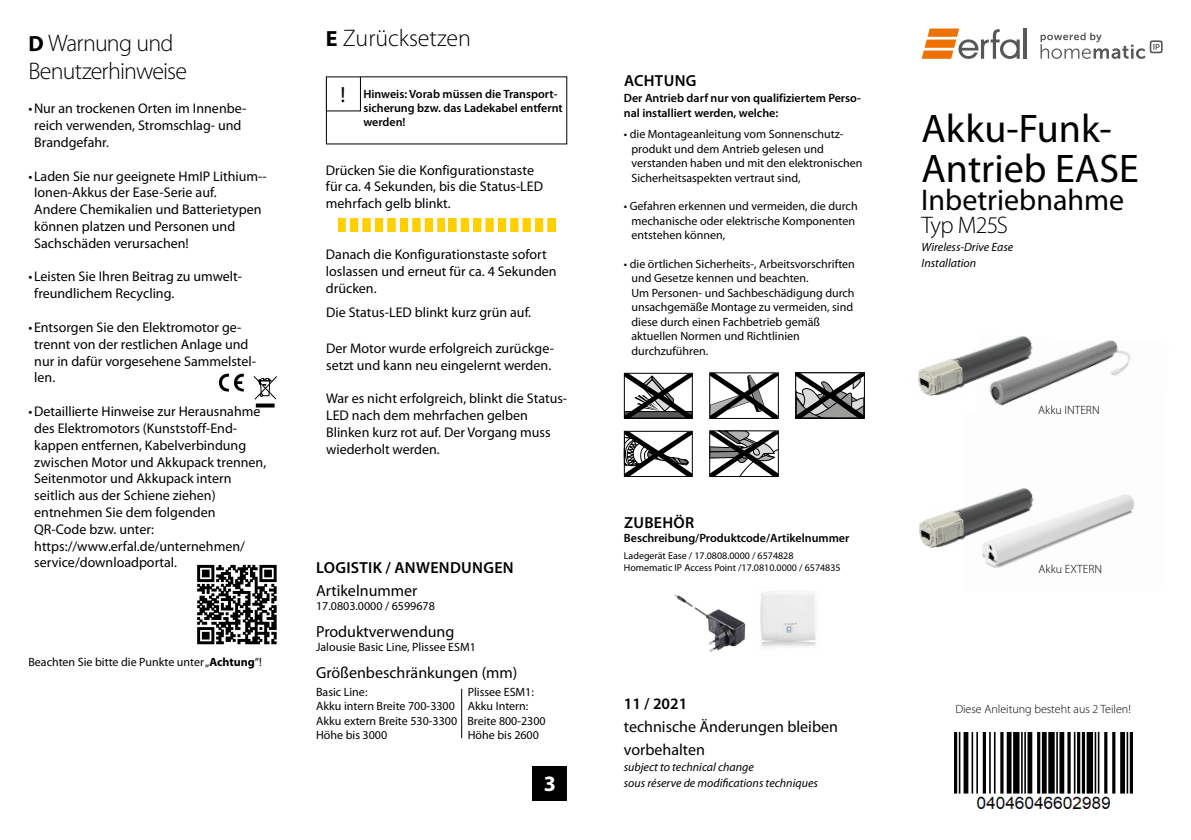
<style>
.page{position:relative;width:1191px;height:840px;background:#fff}
.page>*{position:absolute;margin:0;border:0;box-sizing:border-box;transform-origin:0 0}
.t1{font:40px/40px "Myriad Pro";color:#000}
.t2{font:30px "Myriad Pro";color:#000}
.t3{font:300 24px/28px "Myriad Pro";letter-spacing:-.03em;color:#000}
.t4{font:300 24px "Myriad Pro";color:#000}
.t5{font:700 22px "Myriad Pro";color:#fff}
.t6{font:16px/22.6px "Myriad Pro";color:#000}
.t7{font:600 16px "Myriad Pro";letter-spacing:.02em;color:#000}
.t8{font:14px/16.8px "Myriad Pro";color:#000}
.t9{font:12px/14.4px "Myriad Pro";color:#000}
.t10{font:600 12px/14.4px "Myriad Pro";color:#000}
.t11{font:italic 12px/16px "Myriad Pro";color:#000}
.t12{font:300 12px "Myriad Pro";color:#000}
.t13{font:10px/12px "Myriad Pro";color:#000}
.s1{font-weight:700;font-size:22px}
.s2{font-weight:700}
.s3{font-weight:400;font-size:22px}
</style>
<div class="page">
<div style="left:624px;top:372px;width:69px;height:46px;border:1px solid #000"></div>
<svg style="left:624px;top:373px;width:68px;height:45px"></svg>
<svg style="left:1040px;top:33px;width:122px;height:26px"></svg>
<hr style="left:1023px;top:28px;width:3px;height:31px;background:#575756">
<svg style="left:921px;top:29px;width:98px;height:30px"></svg>
<div style="left:624px;top:430px;width:69px;height:46px;border:1px solid #000"></div>
<svg style="left:623px;top:431px;width:69px;height:45px"></svg>
<svg style="left:795px;top:372px;width:69px;height:46px"></svg>
<svg style="left:709px;top:372px;width:69px;height:46px"></svg>
<svg style="left:709px;top:430px;width:70px;height:47px"></svg>
<div style="left:533px;top:765px;width:34px;height:34px;background:#000"></div>
<img style="left:674px;top:594px;width:72px;height:59px">
<img style="left:760px;top:591px;width:57px;height:57px">
<svg style="left:218px;top:373px;width:26px;height:18px"></svg>
<svg style="left:256px;top:403px;width:18px;height:4px"></svg>
<svg style="left:253px;top:376px;width:24px;height:24px"></svg>
<img style="left:197px;top:564px;width:80px;height:81px">
<div style="left:326px;top:76px;width:35px;height:35px;border:1px solid #000"></div>
<img style="left:338px;top:218px;width:107px;height:14px">
<img style="left:448px;top:218px;width:107px;height:14px">
<img style="left:954px;top:732px;width:178px;height:77px">
<img style="left:918px;top:336px;width:213px;height:70px">
<img style="left:919px;top:488px;width:215px;height:80px">
<hr style="left:461px;top:688px;width:1px;height:49px;background:#000">
<h3 class="t3" style="left:28px;top:29px;width:160px"><span class="s1">D</span> Warnung und<br>Benutzerhinweise</h3>
<p class="t8" style="left:34px;top:100px;width:214px;text-indent:-6px">•Nur an trockenen Orten im Innenbe&shy;reich verwenden, Stromschlag- und<br>Brandgefahr.</p>
<p class="t8" style="left:34px;top:167px;width:234px;text-indent:-6px">• Laden Sie nur geeignete HmIP Lithium-- Ionen-Akkus der Ease-Serie auf.<br>Andere Chemikalien und Batterietypen können platzen und Personen und Sachschäden verursachen!</p>
<p class="t8" style="left:34px;top:268px;width:209px;text-indent:-6px">• Leisten Sie Ihren Beitrag zu umwelt&shy;freundlichem Recycling.</p>
<p class="t8" style="left:34px;top:318px;width:223px;text-indent:-6px">•Entsorgen Sie den Elektromotor ge&shy;trennt von der restlichen Anlage und nur in dafür vorgesehene Sammelstel&shy;len.</p>
<p class="t8" style="left:34px;top:402px;width:233px;text-indent:-6px">•Detaillierte Hinweise zur Herausnahme des Elektromotors (Kunststoff-End&shy;kappen entfernen, Kabelverbindung zwischen Motor und Akkupack trennen, Seitenmotor und Akkupack intern seitlich aus der Schiene ziehen) entnehmen Sie dem folgenden QR-Code bzw. unter: https://www.erfal.de/unternehmen/ service/downloadportal.</p>
<p class="t9" style="left:28px;top:654px;width:235px">Beachten Sie bitte die Punkte unter „<span class="s2">Achtung</span>“!</p>
<h3 class="t4" style="left:326px;top:24px;width:147px"><span class="s1">E</span> Zurücksetzen</h3>
<p class="t10" style="left:363px;top:86px;width:201px;text-indent:-23px"><span class="s3">!</span> Hinweis: Vorab müssen die Transport&shy;sicherung bzw. das Ladekabel entfernt werden!</p>
<p class="t8" style="left:326px;top:161px;width:219px">Drücken Sie die Konfigurationstaste für ca. 4 Sekunden, bis die Status-LED mehrfach gelb blinkt.</p>
<p class="t8" style="left:326px;top:246px;width:232px">Danach die Konfigurationstaste sofort loslassen und erneut für ca. 4 Sekunden drücken.</p>
<p class="t8" style="left:326px;top:304px;width:206px">Die Status-LED blinkt kurz grün auf.</p>
<p class="t8" style="left:326px;top:339px;width:229px">Der Motor wurde erfolgreich zurückge&shy;setzt und kann neu eingelernt werden.</p>
<p class="t8" style="left:326px;top:389px;width:243px">War es nicht erfolgreich, blinkt die Status-LED nach dem mehrfachen gelben Blinken kurz rot auf. Der Vorgang muss wiederholt werden.</p>
<p class="t7" style="left:624px;top:70px;width:74px">ACHTUNG</p>
<p class="t10" style="left:624px;top:91px;width:239px">Der Antrieb darf nur von qualifiziertem Perso&shy;nal installiert werden, welche:</p>
<p class="t9" style="left:631px;top:127px;width:232px;text-indent:-8px">• die Montageanleitung vom Sonnenschutz&shy;produkt und dem Antrieb gelesen und verstanden haben und mit den elektronischen Sicherheitsaspekten vertraut sind,</p>
<p class="t9" style="left:631px;top:199px;width:228px;text-indent:-8px">• Gefahren erkennen und vermeiden, die durch mechanische oder elektrische Komponenten entstehen können,</p>
<p class="t9" style="left:631px;top:256px;width:225px;text-indent:-8px">• die örtlichen Sicherheits-, Arbeitsvorschriften und Gesetze kennen und beachten.<br>Um Personen- und Sachbeschädigung durch unsachgemäße Montage zu vermeiden, sind diese durch einen Fachbetrieb gemäß aktuellen Normen und Richtlinien durchzuführen.</p>
<h1 class="t1" style="left:921px;top:108px;width:219px">Akku-Funk-<br>Antrieb EASE</h1>
<h2 class="t2" style="left:921px;top:181px;width:205px">Inbetriebnahme</h2>
<h3 class="t3" style="left:921px;top:210px;width:88px">Typ M25S</h3>
<p class="t11" style="left:921px;top:239px;width:93px">Wireless-Drive Ease<br>Installation</p>
<p class="t12" style="left:1038px;top:403px;width:63px">Akku INTERN</p>
<p class="t7" style="left:624px;top:512px;width:72px">ZUBEHÖR</p>
<p class="t10" style="left:624px;top:530px;width:227px">Beschreibung/Produktcode/Artikelnummer</p>
<p class="t13" style="left:624px;top:549px;width:218px">Ladegerät Ease / 17.0808.0000 / 6574828<br>Homematic IP Access Point /17.0810.0000 / 6574835</p>
<p class="t7" style="left:316px;top:557px;width:199px">LOGISTIK / ANWENDUNGEN</p>
<p class="t12" style="left:1038px;top:561px;width:65px">Akku EXTERN</p>
<p class="t6" style="left:316px;top:578px;width:103px">Artikelnummer</p>
<p class="t9" style="left:316px;top:598px;width:120px">17.0803.0000 / 6599678</p>
<p class="t6" style="left:316px;top:619px;width:140px">Produktverwendung</p>
<p class="t9" style="left:316px;top:639px;width:161px">Jalousie Basic Line, Plissee ESM1</p>
<p class="t6" style="left:316px;top:660px;width:203px">Größenbeschränkungen (mm)</p>
<p class="t9" style="left:316px;top:684px;width:53px">Basic Line:</p>
<p class="t9" style="left:316px;top:684px;width:231px;text-indent:152px">Plissee ESM1:<br>Akku intern Breite 700-3300 Akku Intern:<br>Akku extern Breite 530-3300 Breite 800-2300<br>Höhe bis 3000</p>
<p class="t7" style="left:624px;top:693px;width:65px">11 / 2021</p>
<p class="t6" style="left:624px;top:714px;width:216px">technische Änderungen bleiben vorbehalten</p>
<p class="t12" style="left:955px;top:701px;width:177px">Diese Anleitung besteht aus 2 Teilen!</p>
<p class="t9" style="left:468px;top:727px;width:73px">Höhe bis 2600</p>
<h3 class="t5" style="left:544px;top:769px;width:14px">3</h3>
<p class="t11" style="left:624px;top:758px;width:196px">subject to technical change<br>sous réserve de modifications techniques</p>
</div>
